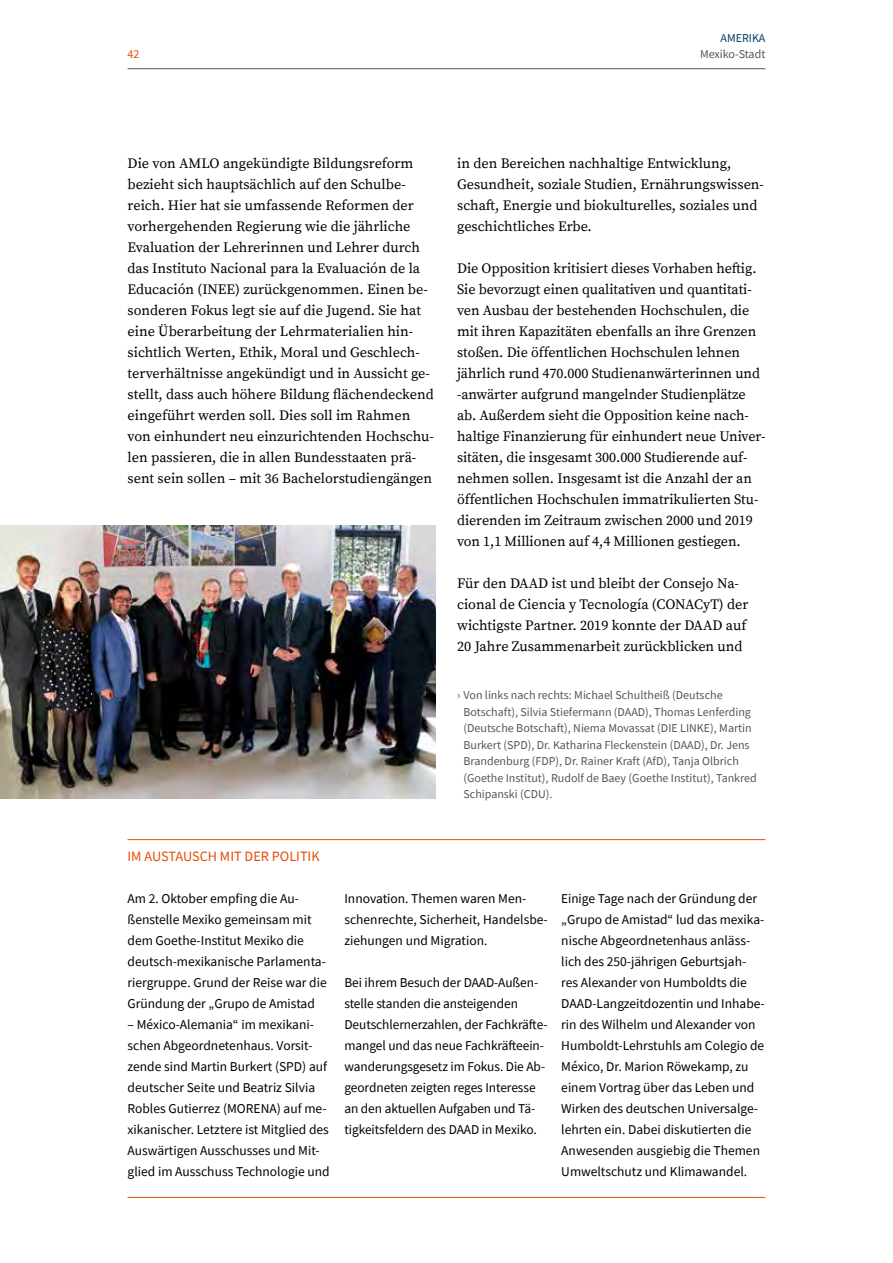
<style>
.page{position:relative;width:893px;height:1263px;background:#fff}
.page>*{position:absolute;margin:0;border:0;box-sizing:border-box;transform-origin:0 0}
.t1{font:14.25px/21px "Source Serif Pro";letter-spacing:-.005em;color:#000}
.t2{font:14.25px "Source Sans Pro";color:#e94c05}
.t3{font:13.5px/21px "Source Sans Pro";color:#000}
.t4{font:12px/16.5px "Source Sans Pro";color:#565655}
.t5{font:12px "Source Sans Pro";color:#003e68}
.t6{font:12px "Source Sans Pro";color:#e94c05}
</style>
<div class="page">
<hr style="left:128px;top:839px;width:637px;height:1px;background:#e94c05">
<hr style="left:128px;top:1197px;width:637px;height:1px;background:#e94c05">
<img style="left:0;top:525px;width:436px;height:273px">
<hr style="left:128px;top:68px;width:637px;height:1px;background:#565655">
<p class="t5" style="left:720px;top:30px;width:46px">AMERIKA</p>
<p class="t6" style="left:128px;top:46px;width:13px">42</p>
<p class="t4" style="left:700px;top:46px;width:67px">Mexiko-Stadt</p>
<p class="t1" style="left:128px;top:153px;width:308px">Die von AMLO angekündigte Bildungsreform bezieht sich hauptsächlich auf den Schulbe&shy;reich. Hier hat sie umfassende Reformen der vorhergehenden Regierung wie die jährliche Evaluation der Lehrerinnen und Lehrer durch das Instituto Nacional para la Evaluación de la Educación (INEE) zurückgenommen. Einen be&shy;sonderen Fokus legt sie auf die Jugend. Sie hat eine Überarbeitung der Lehrmaterialien hin&shy;sichtlich Werten, Ethik, Moral und Geschlech&shy;terverhältnisse angekündigt und in Aussicht ge&shy;stellt, dass auch höhere Bildung flächendeckend eingeführt werden soll. Dies soll im Rahmen von einhundert neu einzurichtenden Hochschu&shy;len passieren, die in allen Bundesstaaten prä&shy;sent sein sollen – mit 36 Bachelorstudiengängen</p>
<p class="t1" style="left:457px;top:153px;width:308px">in den Bereichen nachhaltige Entwicklung, Gesundheit, soziale Studien, Ernährungswissen&shy;schaft, Energie und biokulturelles, soziales und geschichtliches Erbe.</p>
<p class="t1" style="left:457px;top:258px;width:310px">Die Opposition kritisiert dieses Vorhaben heftig.<br>Sie bevorzugt einen qualitativen und quantitati&shy;ven Ausbau der bestehenden Hochschulen, die mit ihren Kapazitäten ebenfalls an ihre Grenzen stoßen. Die öffentlichen Hochschulen lehnen jährlich rund 470.000 Studienanwärterinnen und -anwärter aufgrund mangelnder Studienplätze ab. Außerdem sieht die Opposition keine nach&shy;haltige Finanzierung für einhundert neue Univer&shy;sitäten, die insgesamt 300.000 Studierende auf&shy;nehmen sollen. Insgesamt ist die Anzahl der an öffentlichen Hochschulen immatrikulierten Stu&shy;dierenden im Zeitraum zwischen 2000 und 2019 von 1,1 Millionen auf 4,4 Millionen gestiegen.</p>
<p class="t1" style="left:457px;top:573px;width:293px">Für den DAAD ist und bleibt der Consejo Na&shy;cional de Ciencia y Tecnología (CONACyT) der wichtigste Partner. 2019 konnte der DAAD auf 20 Jahre Zusammenarbeit zurückblicken und</p>
<p class="t4" style="left:463px;top:687px;width:295px;text-indent:-6px">› Von links nach rechts: Michael Schultheiß (Deutsche Botschaft), Silvia Stiefermann (DAA D), Thomas Lenferding (Deutsche Botschaft), N iema Movassat (DIE LIN KE), Martin Burkert (SPD), Dr. Katharina Fleckenstein (DAA D), Dr. Jens Brandenburg (FDP), Dr. Rainer Kraft (AfD), Tanja Olbrich (Goethe Institut), Rudolf de Baey (Goethe Institut), Tankred Schipanski (CDU).</p>
<p class="t2" style="left:128px;top:847px;width:194px">IM AUSTA USCH MIT DER POLITIK</p>
<p class="t3" style="left:128px;top:888px;width:201px">Am 2. Oktober empfing die Au&shy;ßenstelle Mexiko gemeinsam mit dem Goethe-Institut Mexiko die deutsch-mexikanische Parlamenta&shy;riergruppe. Grund der Reise war die<br>Gründung der „Grupo de Amistad</p>
<p class="t3" style="left:128px;top:1014px;width:204px">– México-Alemania“ im mexikani&shy;schen Abgeordnetenhaus. Vorsit&shy;zende sind Martin Burkert (SPD) auf deutscher Seite und Beatriz Silvia Robles Gutierrez (MORENA) auf me&shy;xikanischer. Letztere ist Mitglied des Auswärtigen Ausschusses und Mit&shy;glied im Ausschuss Technologie und</p>
<p class="t3" style="left:344px;top:888px;width:205px">Innovation. Themen waren Men&shy;schenrechte, Sicherheit, H andelsbe&shy;ziehungen und Migration.</p>
<p class="t3" style="left:344px;top:972px;width:205px">Bei ihrem Besuch der DAA D-Außen&shy;stelle standen die ansteigenden Deutschlernerzahlen, der Fachkräfte&shy;mangel und das neue Fachkräfteein&shy;wanderungsgesetz im Fokus. Die Ab&shy;geordneten zeigten reges Interesse an den aktuellen Aufgaben und Tä&shy;tigkeitsfeldern des DAA D in Mexiko.</p>
<p class="t3" style="left:561px;top:888px;width:205px">Einige Tage nach der Gründung der „Grupo de Amistad“ lud das mexika&shy;nische Abgeordnetenhaus anläss&shy;lich des 250-jährigen Geburtsjah&shy;res Alexander von H umboldts die<br>DAA D-Langzeitdozentin und Inhabe&shy;rin des Wilhelm und Alexander von H umboldt-Lehrstuhls am Colegio de México, Dr. Marion Röwekamp, zu einem Vortrag über das Leben und Wirken des deutschen Universalge&shy;lehrten ein. Dabei diskutierten die Anwesenden ausgiebig die Themen Umweltschutz und Klimawandel.</p>
</div>
